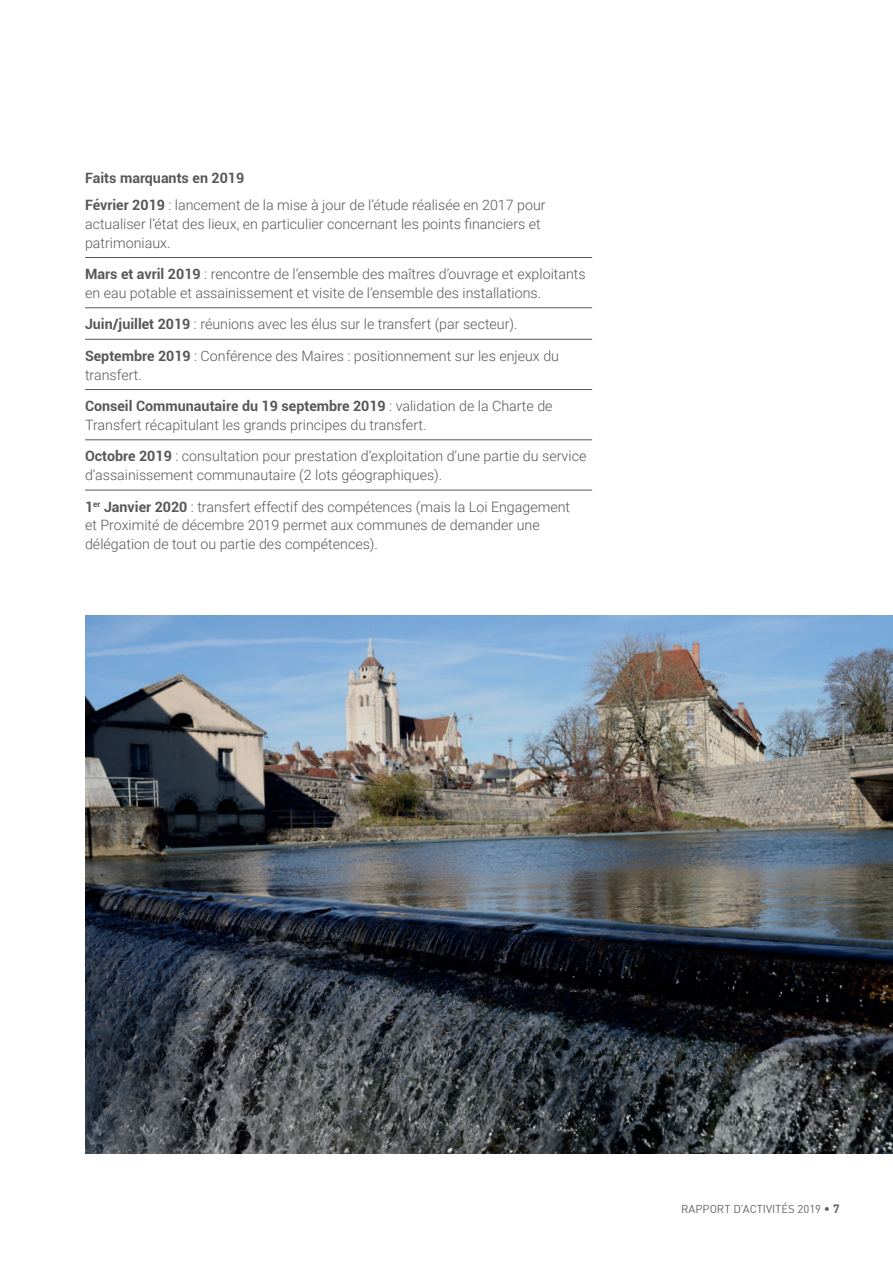
<style>
.page{position:relative;width:893px;height:1263px;background:#fff}
.page>*{position:absolute;margin:0;border:0;box-sizing:border-box;transform-origin:0 0}
.organigramme{font:300 14.25px/18.8px "Roboto";color:#57585a}
.organigramme-2{font:700 14.25px "Roboto";color:#57585a}
.t1{font:11.25px "DIN";color:#636366}
.s1{font-weight:700}
.s2{font-size:12px}
.s3{font-weight:700;font-size:12px}
</style>
<div class="page">
<hr style="left:85px;top:257px;width:507px;height:1px;background:#57585a">
<hr style="left:85px;top:307px;width:507px;height:1px;background:#57585a">
<hr style="left:85px;top:339px;width:507px;height:1px;background:#57585a">
<hr style="left:85px;top:389px;width:507px;height:1px;background:#57585a">
<hr style="left:85px;top:439px;width:507px;height:1px;background:#57585a">
<hr style="left:85px;top:490px;width:507px;height:1px;background:#57585a">
<img style="left:85px;top:615px;width:808px;height:538px">
<p class="organigramme-2" style="left:85px;top:168px;width:161px">Faits marquants en 2019</p>
<p class="organigramme" style="left:85px;top:195px;width:462px"><span class="s1">Février 2019</span> : lancement de la mise à jour de l’étude réalisée en 2017 pour actualiser l’état des lieux, en particulier concernant les points financiers et patrimoniaux.</p>
<p class="organigramme" style="left:85px;top:264px;width:502px"><span class="s1">Mars et avril 2019</span> : rencontre de l’ensemble des maîtres d’ouvrage et exploitants en eau potable et assainissement et visite de l’ensemble des installations.</p>
<p class="organigramme" style="left:85px;top:314px;width:434px"><span class="s1">Juin/juillet 2019</span> : réunions avec les élus sur le transfert (par secteur).</p>
<p class="organigramme" style="left:85px;top:346px;width:476px"><span class="s1">Septembre 2019</span> : Conférence des Maires : positionnement sur les enjeux du transfert.</p>
<p class="organigramme" style="left:85px;top:396px;width:469px"><span class="s1">Conseil Communautaire du 19 septembre 2019</span> : validation de la Charte de<br>Transfert récapitulant les grands principes du transfert.</p>
<p class="organigramme" style="left:85px;top:446px;width:503px"><span class="s1">Octobre 2019</span> : consultation pour prestation d’exploitation d’une partie du service d’assainissement communautaire (2 lots géographiques).</p>
<p class="organigramme" style="left:85px;top:497px;width:487px"><span class="s1">1</span><sup>er</sup> <span class="s1">Janvier 2020</span> : transfert effectif des compétences (mais la Loi Engagement et Proximité de décembre 2019 permet aux communes de demander une délégation de tout ou partie des compétences).</p>
<p class="t1" style="left:681px;top:1202px;width:160px">RAPPORT D’ACTIVITÉS 2019 <span class="s2">•</span> <span class="s3">7</span></p>
</div>
